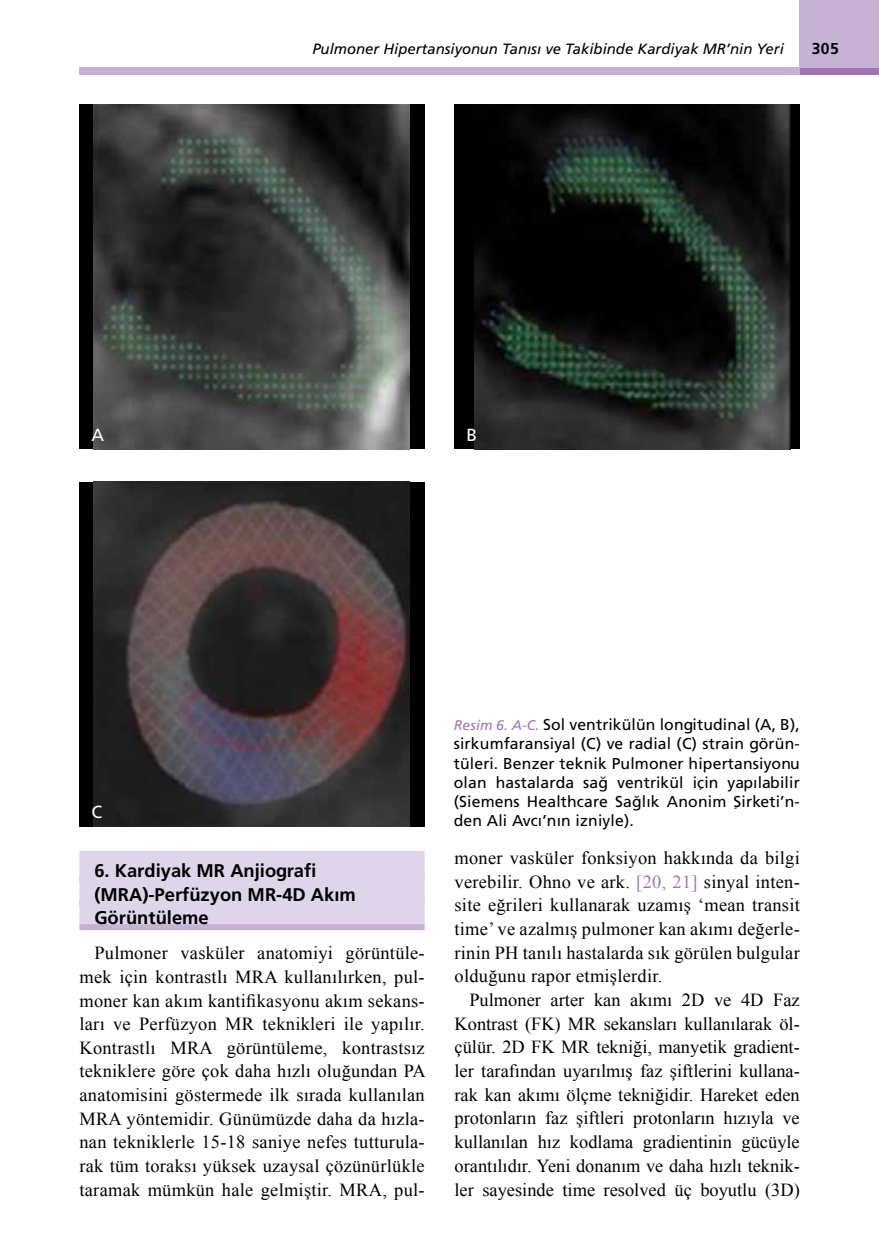
<style>
.page{position:relative;width:879px;height:1260px;background:#fff}
.page>*{position:absolute;margin:0;border:0;box-sizing:border-box;transform-origin:0 0}
.t1{font:18.38px/23.6px "Times New Roman";letter-spacing:.015em;color:#000;text-align:justify}
.t2{font:18.38px/23.6px "Frutiger Bold Tr";color:#000}
.t3{font:17.5px "Frutiger Normal Tr";color:#fff}
.t4{font:15.75px/19.2px "Frutiger Normal Tr";letter-spacing:.01em;color:#000;text-align:justify}
.t5{font:15.75px "Frutiger Bold Tr";color:#000}
.t6{font:14.88px "Frutiger Italic Tr";color:#000}
.s1{font-family:"Frutiger Italic Tr";font-size:14px;color:#9e76b4}
.s2{color:#9e76b4}
</style>
<div class="page">
<div style="left:79px;top:851px;width:345px;height:29px;background:#dfd5ea"></div>
<div style="left:79px;top:874px;width:345px;height:29px;background:#dfd5ea"></div>
<div style="left:79px;top:898px;width:345px;height:29px;background:#dfd5ea"></div>
<div style="left:79px;top:924px;width:345px;height:6px;background:#c7b2d6"></div>
<div style="left:79px;top:482px;width:345px;height:344px;background:#000"></div>
<div style="left:79px;top:105px;width:345px;height:344px;background:#000"></div>
<img style="left:93px;top:105px;width:316px;height:344px">
<img style="left:93px;top:482px;width:316px;height:344px">
<div style="left:454px;top:105px;width:345px;height:344px;background:#000"></div>
<img style="left:474px;top:105px;width:315px;height:344px">
<div style="left:799px;top:68px;width:79px;height:7px;background:#9e76b4"></div>
<div style="left:79px;top:68px;width:720px;height:7px;background:#c7b2d6"></div>
<div style="left:799px;top:0;width:79px;height:68px;background:#c7b2d6"></div>
<p class="t6" style="left:312px;top:40px;width:472px">Pulmoner Hipertansiyonun Tanısı ve Takibinde Kardiyak MR’nin Yeri</p>
<p class="t5" style="left:811px;top:39px;width:28px">305</p>
<p class="t3" style="left:91px;top:425px;width:14px">A</p>
<p class="t3" style="left:466px;top:425px;width:12px">B</p>
<p class="t3" style="left:91px;top:802px;width:12px">C</p>
<p class="t2" style="left:94px;top:859px;width:263px">6. Kardiyak MR Anjiografi (MRA)-Perfüzyon MR-4D Akım<br>Görüntüleme</p>
<p class="t1" style="left:79px;top:941px;width:347px;text-indent:15px">Pulmoner vasküler anatomiyi görüntüle&shy;mek için kontrastlı MRA kullanılırken, pul&shy;moner kan akım kantifikasyonu akım sekans&shy;ları ve Perfüzyon MR teknikleri ile yapılır.<br>Kontrastlı MRA görüntüleme, kontrastsız tekniklere göre çok daha hızlı oluğundan PA anatomisini göstermede ilk sırada kullanılan MRA yöntemidir. Günümüzde daha da hızla&shy;nan tekniklerle 15-18 saniye nefes tutturula&shy;rak tüm toraksı yüksek uzaysal çözünürlükle taramak mümkün hale gelmiştir. MRA, pul-</p>
<p class="t4" style="left:453px;top:715px;width:347px"><span class="s1">Resim 6. A-C.</span> Sol ventrikülün longitudinal (A, B), sirkumfaransiyal (C) ve radial (C) strain görün&shy;tüleri. Benzer teknik Pulmoner hipertansiyonu olan hastalarda sağ ventrikül için yapılabilir (Siemens Healthcare Sağlık Anonim Şirketi’n&shy;den Ali Avcı’nın izniyle).</p>
<p class="t1" style="left:454px;top:846px;width:346px">moner vasküler fonksiyon hakkında da bilgi verebilir. Ohno ve ark. <span class="s2">[20, 21]</span> sinyal inten&shy;site eğrileri kullanarak uzamış ‘mean transit time’ ve azalmış pulmoner kan akımı değerle&shy;rinin PH tanılı hastalarda sık görülen bulgular olduğunu rapor etmişlerdir.</p>
<p class="t1" style="left:454px;top:988px;width:346px;text-indent:15px">Pulmoner arter kan akımı 2D ve 4D Faz Kontrast (FK) MR sekansları kullanılarak öl&shy;çülür. 2D FK MR tekniği, manyetik gradient&shy;ler tarafından uyarılmış faz şiftlerini kullana&shy;rak kan akımı ölçme tekniğidir. Hareket eden protonların faz şiftleri protonların hızıyla ve kullanılan hız kodlama gradientinin gücüyle orantılıdır. Yeni donanım ve daha hızlı teknik&shy;ler sayesinde time resolved üç boyutlu (3D)</p>
</div>
